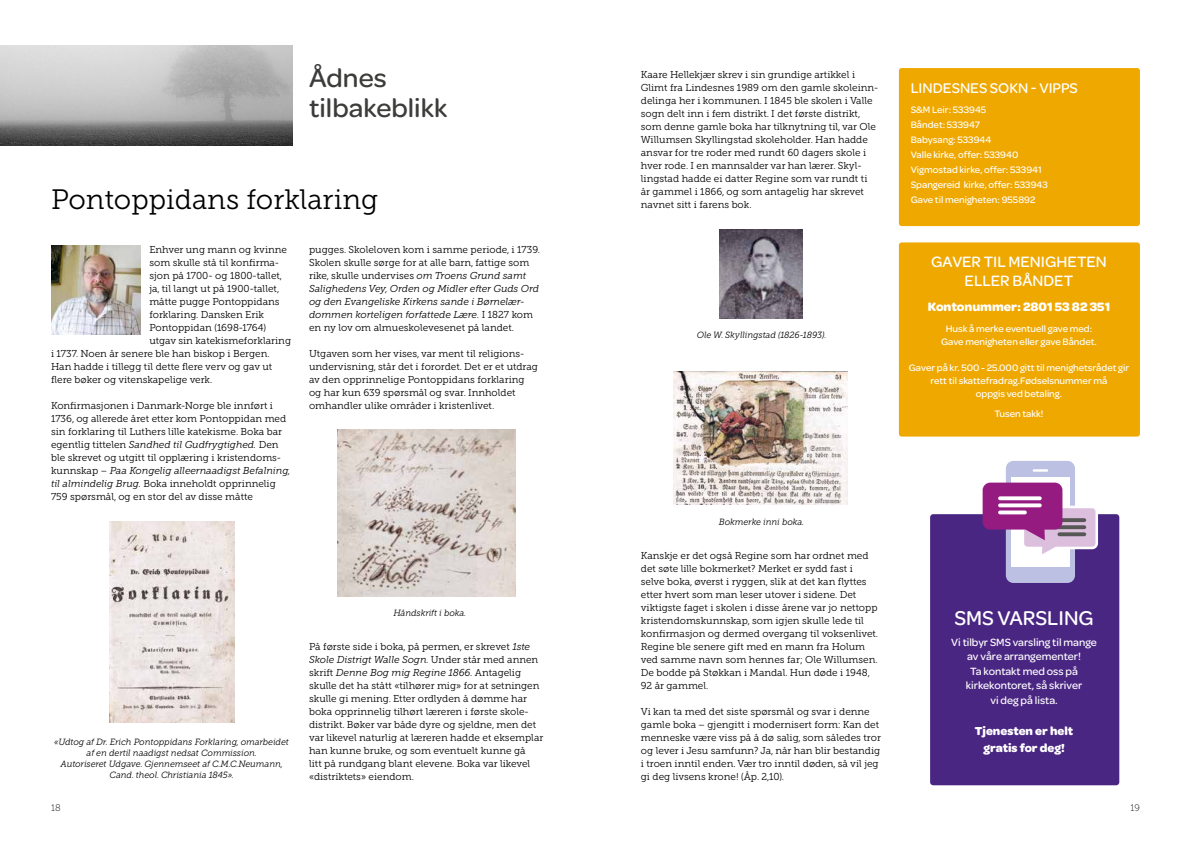
<style>
.page{position:relative;width:1191px;height:842px;background:#fff}
.page>*{position:absolute;margin:0;border:0;box-sizing:border-box;transform-origin:0 0}
.t1{font:28px "Museo Slab Rounded 300";color:#000}
.t2{font:500 27.4px/30px "Omnes";color:#3c3c3b}
.t3{font:500 21.3px "Omnes";color:#fff}
.t4{font:500 16px/19px "Omnes";color:#fff;text-align:center}
.t5{font:500 15px "Omnes";color:#fff}
.t6{font:700 13px "Omnes";color:#fff}
.t7{font:700 12.3px/16.8px "Omnes";color:#fff;text-align:center}
.t8{font:500 11.2px/14.6px "Omnes";color:#fff;text-align:center}
.t9{font:10px/13px "Museo Slab Rounded 300";color:#000}
.t10{font:500 10px/15px "Omnes";color:#fff;text-align:center}
.t11{font:9.5px "Museo Slab Rounded 100";color:#000}
.t12{font:italic 9px/11px "Museo Slab Rounded 300";color:#000;text-align:center}
.s1{font-style:italic}
</style>
<div class="page">
<img style="left:0;top:45px;width:292px;height:101px">
<img style="left:51px;top:245px;width:90px;height:89px">
<img style="left:109px;top:522px;width:125px;height:201px">
<img style="left:337px;top:430px;width:179px;height:167px">
<img style="left:719px;top:230px;width:83px;height:89px">
<img style="left:673px;top:371px;width:175px;height:134px">
<div style="left:899px;top:242px;width:241px;height:195px;background:#efa800;border-radius:3px"></div>
<div style="left:899px;top:68px;width:241px;height:158px;background:#efa800;border-radius:3px"></div>
<div style="left:930px;top:514px;width:189px;height:271px;background:#4a2683;border-radius:3px"></div>
<div style="left:1005px;top:461px;width:70px;height:122px;background:#bcc1e3;border-radius:8px"></div>
<div style="left:1011px;top:477px;width:58px;height:90px;background:#fff"></div>
<hr style="left:1032px;top:469px;width:16px;height:3px;background:#fff">
<svg style="left:982px;top:483px;width:117px;height:78px"></svg>
<svg style="left:998px;top:496px;width:43px;height:4px"></svg>
<svg style="left:998px;top:503px;width:43px;height:4px"></svg>
<svg style="left:998px;top:510px;width:28px;height:4px"></svg>
<h2 class="t2" style="left:309px;top:62px;width:140px">Ådnes tilbakeblikk</h2>
<h1 class="t1" style="left:51px;top:185px;width:329px">Pontoppidans forklaring</h1>
<p class="t9" style="left:149px;top:243px;width:139px">Enhver ung mann og kvinne</p>
<p class="t9" style="left:149px;top:256px;width:131px">som skulle stå til konfirma-</p>
<p class="t9" style="left:149px;top:269px;width:134px">sjon på 1700- og 1800-tallet,</p>
<p class="t9" style="left:149px;top:282px;width:131px">ja, til langt ut på 1900-tallet,</p>
<p class="t9" style="left:149px;top:295px;width:132px">måtte pugge Pontoppidans</p>
<p class="t9" style="left:149px;top:308px;width:116px">forklaring. Dansken Erik</p>
<p class="t9" style="left:149px;top:321px;width:118px">Pontoppidan (1698-1764)</p>
<p class="t9" style="left:149px;top:334px;width:143px">utgav sin katekismeforklaring</p>
<p class="t9" style="left:51px;top:347px;width:220px">i 1737. Noen år senere ble han biskop i Bergen.</p>
<p class="t9" style="left:51px;top:360px;width:223px">Han hadde i tillegg til dette flere verv og gav ut</p>
<p class="t9" style="left:51px;top:373px;width:163px">flere bøker og vitenskapelige verk.</p>
<p class="t9" style="left:51px;top:399px;width:241px">Konfirmasjonen i Danmark-Norge ble innført i 1736, og allerede året etter kom Pontoppidan med sin forklaring til Luthers lille katekisme. Boka bar egentlig tittelen <span class="s1">Sandhed til Gudfrygtighed.</span> Den ble skrevet og utgitt til opplæring i kristendoms&shy;kunnskap – <span class="s1">Paa Kongelig alleernaadigst Befalning, til almindelig Brug.</span> Boka inneholdt opprinnelig 759 spørsmål, og en stor del av disse måtte</p>
<p class="t9" style="left:309px;top:243px;width:232px">pugges. Skoleloven kom i samme periode, i 1739.<br>Skolen skulle sørge for at alle barn, fattige som rike, skulle undervises <span class="s1">om Troens Grund samt Salighedens Vey, Orden og Midler efter Guds Ord og den Evangeliske Kirkens sande i Børnelær&shy;dommen korteligen forfattede Lære.</span> I 1827 kom en ny lov om almueskolevesenet på landet.</p>
<p class="t9" style="left:309px;top:347px;width:230px">Utgaven som her vises, var ment til religions&shy;undervisning, står det i forordet. Det er et utdrag av den opprinnelige Pontoppidans forklaring og har kun 639 spørsmål og svar. Innholdet omhandler ulike områder i kristenlivet.</p>
<p class="t12" style="left:54px;top:737px;width:236px">«Udtog af Dr. Erich Pontoppidans Forklaring, omarbeidet af en dertil naadigst nedsat Commission.<br>Autoriseret Udgave. Gjennemseet af C.M.C.Neumann, Cand. theol. Christiania 1845».</p>
<p class="t12" style="left:393px;top:607px;width:74px">Håndskrift i boka.</p>
<p class="t9" style="left:309px;top:640px;width:236px">På første side i boka, på permen, er skrevet <span class="s1">1ste Skole Distrigt Walle Sogn.</span> Under står med annen skrift <span class="s1">Denne Bog mig Regine 1866.</span> Antagelig skulle det ha stått «tilhører mig» for at setningen skulle gi mening. Etter ordlyden å dømme har boka opprinnelig tilhørt læreren i første skole&shy;distrikt. Bøker var både dyre og sjeldne, men det var likevel naturlig at læreren hadde et eksemplar han kunne bruke, og som eventuelt kunne gå<br>litt på rundgang blant elevene. Boka var likevel «distriktets» eiendom.</p>
<p class="t9" style="left:641px;top:68px;width:239px">Kaare Hellekjær skrev i sin grundige artikkel i Glimt fra Lindesnes 1989 om den gamle skoleinn&shy;delinga her i kommunen. I 1845 ble skolen i Valle sogn delt inn i fem distrikt. I det første distrikt, som denne gamle boka har tilknytning til, var Ole Willumsen Skyllingstad skoleholder. Han hadde ansvar for tre roder med rundt 60 dagers skole i hver rode. I en mannsalder var han lærer. Skyl&shy;lingstad hadde ei datter Regine som var rundt ti år gammel i 1866, og som antagelig har skrevet navnet sitt i farens bok.</p>
<p class="t12" style="left:697px;top:330px;width:131px">Ole W. Skyllingstad (1826-1893).</p>
<h3 class="t5" style="left:910px;top:77px;width:169px">LINDESNES SOKN - VIPPS</h3>
<p class="t10" style="left:910px;top:102px;width:139px;text-align:left">S&amp;M Leir: 533945<br>Båndet: 533947<br>Babysang: 533944<br>Valle kirke, offer: 533940<br>Vigmostad kirke, offer: 533941<br>Spangereid kirke, offer: 533943<br>Gave til menigheten: 955892</p>
<h3 class="t4" style="left:931px;top:252px;width:177px">GAVER TIL MENIGHETEN<br>ELLER BÅNDET</h3>
<h3 class="t6" style="left:927px;top:297px;width:184px">Kontonummer: 2801 53 82 351</h3>
<p class="t10" style="left:941px;top:322px;width:157px;line-height:13px">Husk å merke eventuell gave med:<br>Gave menigheten eller gave Båndet.</p>
<p class="t10" style="left:909px;top:361px;width:222px;line-height:13px">Gaver på kr. 500 - 25.000 gitt til menighetsrådet gir rett til skattefradrag.Fødselsnummer må<br>oppgis ved betaling.</p>
<p class="t10" style="left:994px;top:406px;width:51px">Tusen takk!</p>
<p class="t12" style="left:719px;top:516px;width:87px">Bokmerke inni boka.</p>
<p class="t9" style="left:641px;top:549px;width:239px">Kanskje er det også Regine som har ordnet med det søte lille bokmerket? Merket er sydd fast i selve boka, øverst i ryggen, slik at det kan flyttes etter hvert som man leser utover i sidene. Det viktigste faget i skolen i disse årene var jo nettopp kristendomskunnskap, som igjen skulle lede til konfirmasjon og dermed overgang til voksenlivet.<br>Regine ble senere gift med en mann fra Holum ved samme navn som hennes far; Ole Willumsen.<br>De bodde på Støkkan i Mandal. Hun døde i 1948, 92 år gammel.</p>
<p class="t9" style="left:641px;top:705px;width:242px">Vi kan ta med det siste spørsmål og svar i denne gamle boka – gjengitt i modernisert form: Kan det menneske være viss på å dø salig, som således tror og lever i Jesu samfunn? Ja, når han blir bestandig i troen inntil enden. Vær tro inntil døden, så vil jeg gi deg livsens krone! (Åp. 2,10).</p>
<h3 class="t3" style="left:954px;top:603px;width:141px">SMS VARSLING</h3>
<p class="t8" style="left:951px;top:634px;width:147px">Vi tilbyr SMS varsling til mange av våre arrangementer!<br>Ta kontakt med oss på kirkekontoret, så skriver<br>vi deg på lista.</p>
<p class="t7" style="left:974px;top:722px;width:100px">Tjenesten er helt gratis for deg!</p>
<p class="t11" style="left:51px;top:803px;width:11px">18</p>
<p class="t11" style="left:1130px;top:803px;width:11px">19</p>
</div>
